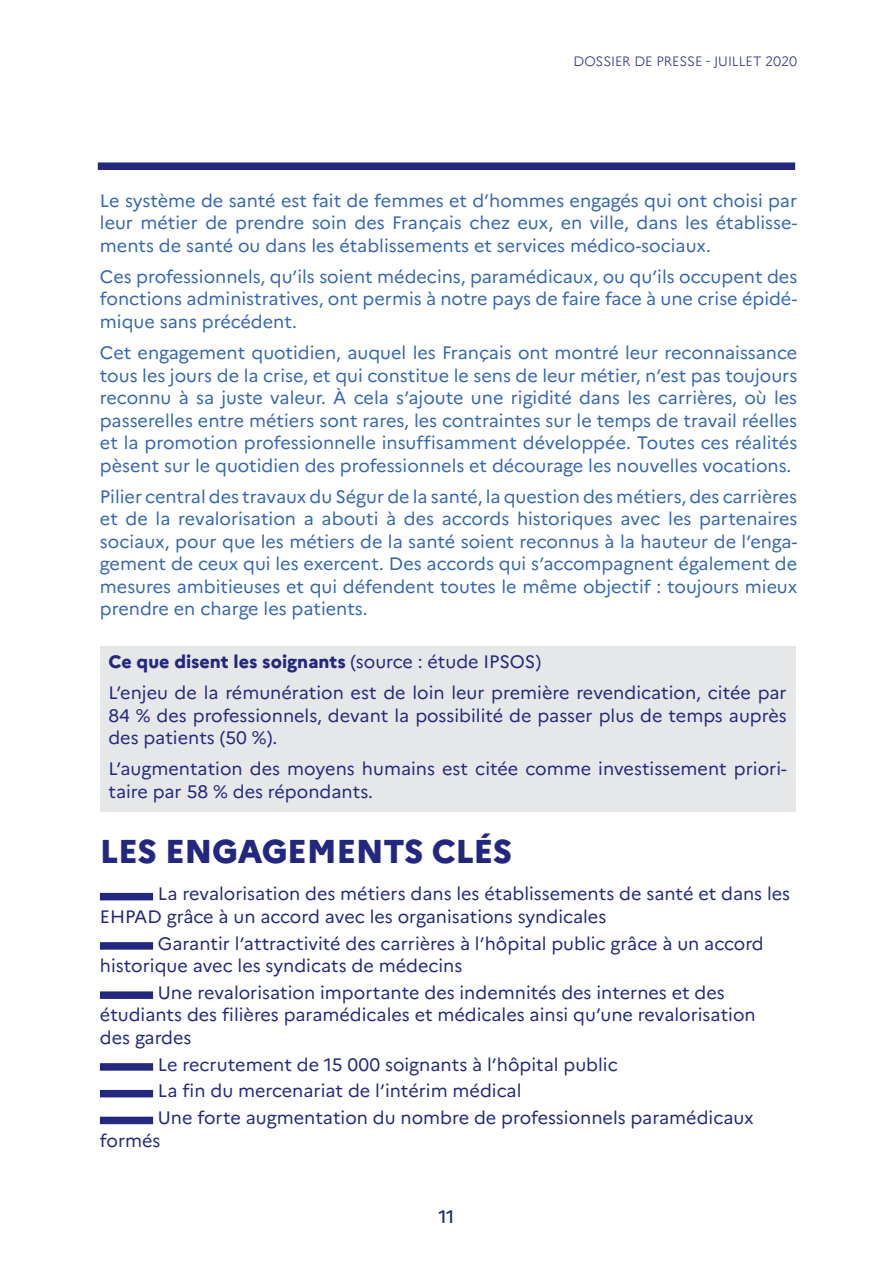
<style>
.page{position:relative;width:893px;height:1263px;background:#fff}
.page>*{position:absolute;margin:0;border:0;box-sizing:border-box;transform-origin:0 0}
.t1{font:800 33px "Marianne";letter-spacing:-.01em;color:#23287e}
.t2{font:18px/22.5px "Marianne";color:#3566b1;text-align:justify}
.t3{font:18px/22.5px "Marianne";color:#23287e}
.t4{font:500 18px "Marianne";color:#23287e}
.t5{font:300 13.5px "Marianne";letter-spacing:-.005em;color:#23287e}
.s1{font-weight:800}
</style>
<div class="page">
<div style="left:98px;top:162px;width:697px;height:8px;background:#23287e"></div>
<div style="left:100px;top:893px;width:53px;height:7px;background:#23287e"></div>
<div style="left:100px;top:942px;width:53px;height:8px;background:#23287e"></div>
<div style="left:100px;top:991px;width:53px;height:8px;background:#23287e"></div>
<div style="left:100px;top:1063px;width:53px;height:8px;background:#23287e"></div>
<div style="left:100px;top:1090px;width:53px;height:7px;background:#23287e"></div>
<div style="left:100px;top:1117px;width:53px;height:7px;background:#23287e"></div>
<div style="left:100px;top:646px;width:695px;height:165px;background:#e6e7e9"></div>
<p class="t5" style="left:573px;top:53px;width:225px">DOSSIER DE PRESSE - JUILLET 2020</p>
<p class="t2" style="left:100px;top:189px;width:699px">Le système de santé est fait de femmes et d’hommes engagés qui ont choisi par leur métier de prendre soin des Français chez eux, en ville, dans les établisse&shy;ments de santé ou dans les établissements et services médico-sociaux.</p>
<p class="t2" style="left:100px;top:265px;width:699px">Ces professionnels, qu’ils soient médecins, paramédicaux, ou qu’ils occupent des fonctions administratives, ont permis à notre pays de faire face à une crise épidé&shy;mique sans précédent.</p>
<p class="t2" style="left:100px;top:341px;width:699px">Cet engagement quotidien, auquel les Français ont montré leur reconnaissance tous les jours de la crise, et qui constitue le sens de leur métier, n’est pas toujours reconnu à sa juste valeur. À cela s’ajoute une rigidité dans les carrières, où les passerelles entre métiers sont rares, les contraintes sur le temps de travail réelles et la promotion professionnelle insuffisamment développée. Toutes ces réalités pèsent sur le quotidien des professionnels et décourage les nouvelles vocations.</p>
<p class="t2" style="left:100px;top:485px;width:699px">Pilier central des travaux du Ségur de la santé, la question des métiers, des carrières et de la revalorisation a abouti à des accords historiques avec les partenaires sociaux, pour que les métiers de la santé soient reconnus à la hauteur de l’enga&shy;gement de ceux qui les exercent. Des accords qui s’accompagnent également de mesures ambitieuses et qui défendent toutes le même objectif : toujours mieux prendre en charge les patients.</p>
<p class="t3" style="left:108px;top:646px;width:680px;line-height:31px"><span class="s1">Ce que disent les soignants</span> (source : étude IPSOS)<br>L’enjeu de la rémunération est de loin leur première revendication, citée par</p>
<p class="t3" style="left:108px;top:704px;width:680px">84 % des professionnels, devant la possibilité de passer plus de temps auprès des patients (50 %).</p>
<p class="t3" style="left:108px;top:757px;width:680px">L’augmentation des moyens humains est citée comme investissement priori&shy;taire par 58 % des répondants.</p>
<h1 class="t1" style="left:100px;top:831px;width:414px">LES ENGAGEMENTS CLÉS</h1>
<p class="t3" style="left:100px;top:883px;width:692px;text-indent:58px">La revalorisation des métiers dans les établissements de santé et dans les<br>EHPAD grâce à un accord avec les organisations syndicales</p>
<p class="t3" style="left:100px;top:932px;width:665px;text-indent:58px">Garantir l’attractivité des carrières à l’hôpital public grâce à un accord historique avec les syndicats de médecins</p>
<p class="t3" style="left:100px;top:981px;width:657px;text-indent:58px">Une revalorisation importante des indemnités des internes et des étudiants des filières paramédicales et médicales ainsi qu’une revalorisation des gardes</p>
<p class="t3" style="left:158px;top:1051px;width:597px;line-height:26.7px">Le recrutement de 15 000 soignants à l’hôpital public<br>La fin du mercenariat de l’intérim médical<br>Une forte augmentation du nombre de professionnels paramédicaux</p>
<p class="t3" style="left:100px;top:1129px;width:62px">formés</p>
<p class="t4" style="left:438px;top:1205px;width:18px">11</p>
</div>
